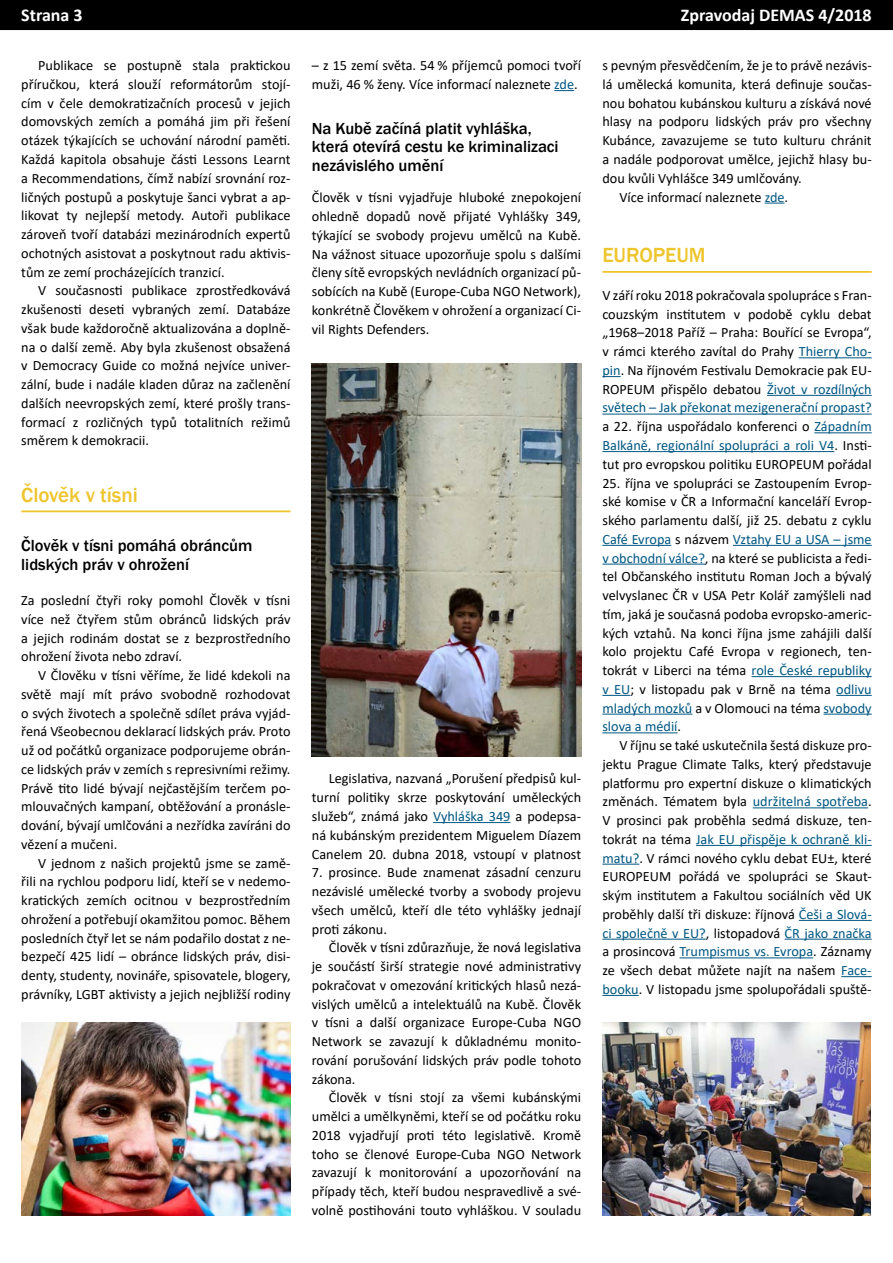
<style>
.page{position:relative;width:893px;height:1263px;background:#fff}
.page>*{position:absolute;margin:0;border:0;box-sizing:border-box;transform-origin:0 0}
.t1{font:500 21px "Franklin Gothic";letter-spacing:-.005em;color:#eec52c}
.t2{font:700 18px "Calibri";color:#fff}
.t3{font:500 16.5px/18.8px "Franklin Gothic";color:#000}
.t4{font:14.25px/18.8px "Calibri";color:#000;text-align:justify}
.s1{color:#015782}
</style>
<div class="page">
<div style="left:1px;top:1px;width:891px;height:28px;background:#000"></div>
<div style="left:0;top:0;width:893px;height:30px;border:2px solid #000"></div>
<hr style="left:21px;top:510px;width:270px;height:2px;background:#eec52c">
<svg style="left:554px;top:90px;width:20px;height:1px"></svg>
<hr style="left:433px;top:822px;width:77px;height:1px;background:#015782">
<svg style="left:765px;top:203px;width:19px;height:1px"></svg>
<hr style="left:602px;top:271px;width:270px;height:2px;background:#eec52c">
<hr style="left:799px;top:357px;width:73px;height:1px;background:#015782">
<svg style="left:602px;top:376px;width:19px;height:1px"></svg>
<hr style="left:767px;top:395px;width:105px;height:1px;background:#015782">
<hr style="left:602px;top:414px;width:270px;height:1px;background:#015782">
<hr style="left:814px;top:432px;width:58px;height:1px;background:#015782">
<hr style="left:602px;top:451px;width:232px;height:1px;background:#015782">
<hr style="left:602px;top:545px;width:69px;height:1px;background:#015782">
<hr style="left:733px;top:545px;width:139px;height:1px;background:#015782">
<hr style="left:602px;top:564px;width:103px;height:1px;background:#015782">
<hr style="left:752px;top:676px;width:120px;height:1px;background:#015782">
<svg style="left:602px;top:695px;width:28px;height:1px"></svg>
<hr style="left:836px;top:695px;width:36px;height:1px;background:#015782">
<hr style="left:602px;top:714px;width:90px;height:1px;background:#015782">
<hr style="left:824px;top:714px;width:48px;height:1px;background:#015782">
<hr style="left:602px;top:732px;width:75px;height:1px;background:#015782">
<hr style="left:753px;top:807px;width:115px;height:1px;background:#015782">
<hr style="left:696px;top:845px;width:176px;height:1px;background:#015782">
<hr style="left:602px;top:864px;width:37px;height:1px;background:#015782">
<hr style="left:799px;top:920px;width:73px;height:1px;background:#015782">
<hr style="left:602px;top:939px;width:104px;height:1px;background:#015782">
<hr style="left:785px;top:939px;width:87px;height:1px;background:#015782">
<hr style="left:680px;top:957px;width:133px;height:1px;background:#015782">
<hr style="left:841px;top:976px;width:31px;height:1px;background:#015782">
<hr style="left:602px;top:995px;width:37px;height:1px;background:#015782">
<img style="left:21px;top:1022px;width:270px;height:194px">
<img style="left:312px;top:364px;width:269px;height:392px">
<img style="left:602px;top:1023px;width:269px;height:193px">
<p class="t2" style="left:21px;top:3px;width:63px">Strana 3</p>
<p class="t2" style="left:681px;top:3px;width:192px">Zpravodaj DEMAS 4/2018</p>
<p class="t4" style="left:21px;top:56px;width:271px;text-indent:17px">Publikace se postupně stala praktickou příručkou, která slouží reformátorům stojí&shy;cím v čele demokratizačních procesů v jejich domovských zemích a pomáhá jim při řešení otázek týkajících se uchování národní paměti.<br>Každá kapitola obsahuje části Lessons Learnt a Recommendations, čímž nabízí srovnání roz&shy;ličných postupů a poskytuje šanci vybrat a ap&shy;likovat ty nejlepší metody. Autoři publikace zároveň tvoří databázi mezinárodních expertů ochotných asistovat a poskytnout radu aktivis&shy;tům ze zemí procházejících tranzicí.</p>
<p class="t4" style="left:21px;top:281px;width:271px;text-indent:17px">V současnosti publikace zprostředkovává zkušenosti deseti vybraných zemí. Databáze však bude každoročně aktualizována a doplně&shy;na o další země. Aby byla zkušenost obsažená v Democracy Guide co možná nejvíce univer&shy;zální, bude i nadále kladen důraz na začlenění dalších neevropských zemí, které prošly trans&shy;formací z rozličných typů totalitních režimů směrem k demokracii.</p>
<h1 class="t1" style="left:21px;top:482px;width:118px">Člověk v tísni</h1>
<p class="t3" style="left:21px;top:536px;width:233px">Člověk v tísni pomáhá obráncům lidských práv v ohrožení</p>
<p class="t4" style="left:21px;top:590px;width:271px">Za poslední čtyři roky pomohl Člověk v tísni více než čtyřem stům obránců lidských práv a jejich rodinám dostat se z bezprostředního ohrožení života nebo zdraví.</p>
<p class="t4" style="left:21px;top:665px;width:271px;text-indent:17px">V Člověku v tísni věříme, že lidé kdekoli na světě mají mít právo svobodně rozhodovat o svých životech a společně sdílet práva vyjád&shy;řená Všeobecnou deklarací lidských práv. Proto už od počátků organizace podporujeme obrán&shy;ce lidských práv v zemích s represivními režimy.<br>Právě tito lidé bývají nejčastějším terčem po&shy;mlouvačných kampaní, obtěžování a pronásle&shy;dování, bývají umlčováni a nezřídka zavíráni do vězení a mučeni.</p>
<p class="t4" style="left:21px;top:853px;width:271px;text-indent:17px">V jednom z našich projektů jsme se zamě&shy;řili na rychlou podporu lidí, kteří se v nedemo&shy;kratických zemích ocitnou v bezprostředním ohrožení a potřebují okamžitou pomoc. Během posledních čtyř let se nám podařilo dostat z ne&shy;bezpečí 425 lidí – obránce lidských práv, disi&shy;denty, studenty, novináře, spisovatele, blogery, právníky, LGBT aktivisty a jejich nejbližší rodiny</p>
<p class="t4" style="left:312px;top:56px;width:271px">– z 15 zemí světa. 54 % příjemců pomoci tvoří muži, 46 % ženy. Více informací naleznete <span class="s1">zde</span>.</p>
<p class="t3" style="left:312px;top:119px;width:248px">Na Kubě začíná platit vyhláška, která otevírá cestu ke kriminalizaci nezávislého umění</p>
<p class="t4" style="left:312px;top:188px;width:271px">Člověk v tísni vyjadřuje hluboké znepokojení ohledně dopadů nově přijaté Vyhlášky 349, týkající se svobody projevu umělců na Kubě.<br>Na vážnost situace upozorňuje spolu s dalšími členy sítě evropských nevládních organizací pů&shy;sobících na Kubě (Europe-Cuba NGO Network), konkrétně Člověkem v ohrožení a organizací Ci&shy;vil Rights Defenders.</p>
<p class="t4" style="left:602px;top:56px;width:271px">s pevným přesvědčením, že je to právě nezávis-</p>
<p class="t4" style="left:602px;top:75px;width:271px">lá umělecká komunita, která definuje součas-</p>
<p class="t4" style="left:602px;top:93px;width:271px">nou bohatou kubánskou kulturu a získává nové</p>
<p class="t4" style="left:602px;top:112px;width:271px">hlasy na podporu lidských práv pro všechny</p>
<p class="t4" style="left:602px;top:131px;width:271px">Kubánce, zavazujeme se tuto kulturu chránit</p>
<p class="t4" style="left:602px;top:150px;width:271px">a nadále podporovat umělce, jejichž hlasy bu-</p>
<p class="t4" style="left:602px;top:168px;width:201px">dou kvůli Vyhlášce 349 umlčovány.</p>
<p class="t4" style="left:619px;top:187px;width:170px">Více informací naleznete <span class="s1">zde</span>.</p>
<h1 class="t1" style="left:602px;top:242px;width:105px">EUROPEUM</h1>
<p class="t4" style="left:602px;top:285px;width:271px">V září roku 2018 pokračovala spolupráce s Fran&shy;couzským institutem v podobě cyklu debat „1968–2018 Paříž – Praha: Bouřící se Evropa“, v rámci kterého zavítal do Prahy <span class="s1">Thierry Cho&shy;pin</span>. Na říjnovém Festivalu Demokracie pak EU-ROPEUM přispělo debatou <span class="s1">Život v rozdílných světech – Jak překonat mezigenerační propast? </span>a 22. října uspořádalo konferenci o <span class="s1">Západním Balkáně, regionální spolupráci a roli V4</span>. Insti&shy;tut pro evropskou politiku EUROPEUM pořádal</p>
<p class="t4" style="left:602px;top:473px;width:271px">25. října ve spolupráci se Zastoupením Evrop&shy;ské komise v ČR a Informační kanceláří Evrop&shy;ského parlamentu další, již 25. debatu z cyklu <span class="s1">Café Evropa</span> s názvem <span class="s1">Vztahy EU a USA – jsme v obchodní válce?</span>, na které se publicista a ředi&shy;tel Občanského institutu Roman Joch a bývalý velvyslanec ČR v USA Petr Kolář zamýšleli nad tím, jaká je současná podoba evropsko-americ&shy;kých vztahů. Na konci října jsme zahájili další kolo projektu Café Evropa v regionech, ten&shy;tokrát v Liberci na téma <span class="s1">role České republiky v EU</span>; v listopadu pak v Brně na téma <span class="s1">odlivu mladých mozků</span> a v Olomouci na téma <span class="s1">svobody slova a médií</span>.</p>
<p class="t4" style="left:602px;top:736px;width:271px;text-indent:17px">V říjnu se také uskutečnila šestá diskuze pro&shy;jektu Prague Climate Talks, který představuje platformu pro expertní diskuze o klimatických změnách. Tématem byla <span class="s1">udržitelná spotřeba</span>.<br>V prosinci pak proběhla sedmá diskuze, ten&shy;tokrát na téma <span class="s1">Jak EU přispěje k ochraně kli&shy;matu?</span>. V rámci nového cyklu debat EU±, které EUROPEUM pořádá ve spolupráci se Skaut&shy;ským institutem a Fakultou sociálních věd UK proběhly další tři diskuze: říjnová <span class="s1">Češi a Slová&shy;ci společně v EU?</span>, listopadová <span class="s1">ČR jako značka </span>a prosincová <span class="s1">Trumpismus vs. Evropa</span>. Záznamy ze všech debat můžete najít na našem <span class="s1">Face&shy;booku</span>. V listopadu jsme spolupořádali spuště-</p>
<p class="t4" style="left:312px;top:769px;width:271px;text-indent:17px">Legislativa, nazvaná „Porušení předpisů kul&shy;turní politiky skrze poskytování uměleckých služeb“, známá jako <span class="s1">Vyhláška 349</span> a podepsa&shy;ná kubánským prezidentem Miguelem Díazem Canelem 20. dubna 2018, vstoupí v platnost</p>
<p class="t4" style="left:312px;top:863px;width:271px">7. prosince. Bude znamenat zásadní cenzuru nezávislé umělecké tvorby a svobody projevu všech umělců, kteří dle této vyhlášky jednají proti zákonu.</p>
<p class="t4" style="left:312px;top:938px;width:271px;text-indent:17px">Člověk v tísni zdůrazňuje, že nová legislativa je součástí širší strategie nové administrativy pokračovat v omezování kritických hlasů nezá&shy;vislých umělců a intelektuálů na Kubě. Člověk v tísni a další organizace Europe-Cuba NGO Network se zavazují k důkladnému monito&shy;rování porušování lidských práv podle tohoto zákona.</p>
<p class="t4" style="left:312px;top:1088px;width:271px;text-indent:17px">Člověk v tísni stojí za všemi kubánskými umělci a umělkyněmi, kteří se od počátku roku 2018 vyjadřují proti této legislativě. Kromě toho se členové Europe-Cuba NGO Network zavazují k monitorování a upozorňování na případy těch, kteří budou nespravedlivě a své&shy;volně postihováni touto vyhláškou. V souladu</p>
</div>
